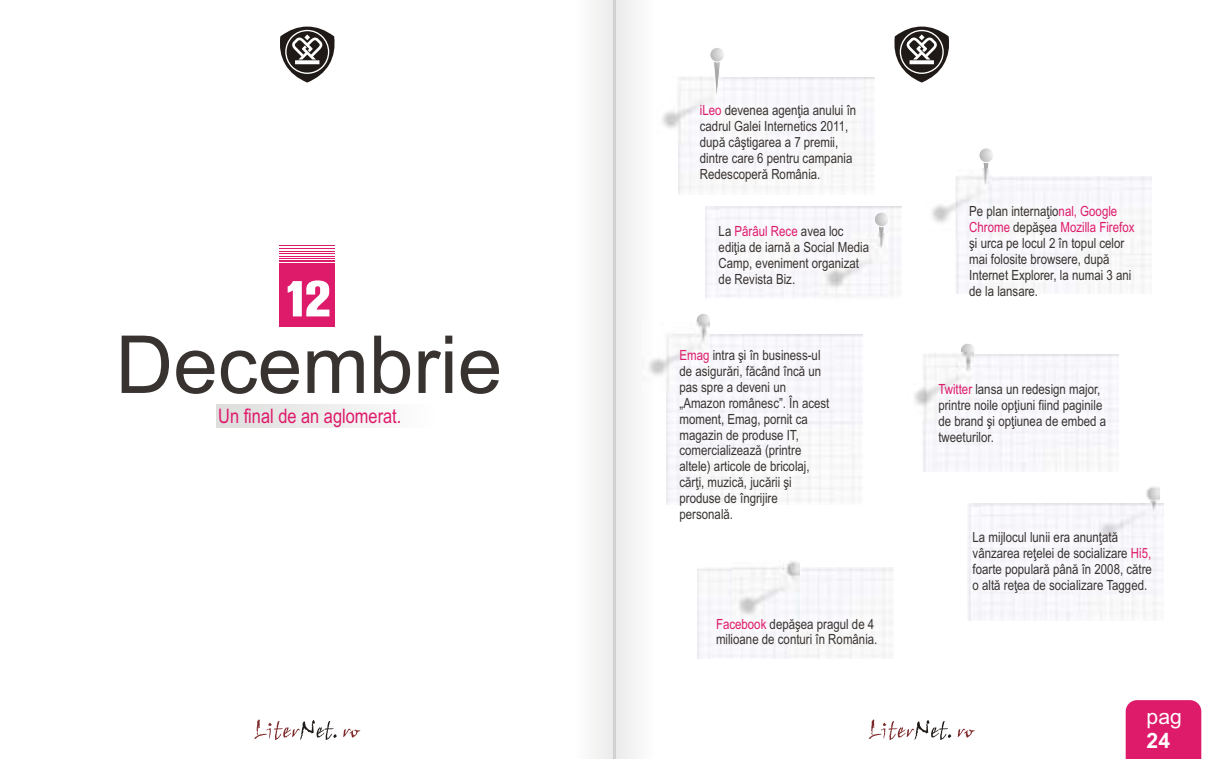
<style>
.page{position:relative;width:1229px;height:759px;background:#fff}
.page>*{position:absolute;margin:0;border:0;box-sizing:border-box;transform-origin:0 0}
.t1{font:80px "Arial";color:#383330}
.t2{font:800 condensed 50px "Akzidenz Grotesk BE";color:#fff}
.t3{font:21.2px "Arial";color:#fff}
.t4{font:700 21.2px "Arial";color:#fff}
.t5{font:20px "Arial Narrow";color:#de1a6b}
.t6{font:14px/16px "Arial Narrow";color:#383330}
.s1{color:#de1a6b}
</style>
<div class="page">
<div style="left:548px;top:0;width:66px;height:758px;background:linear-gradient(to right,#fff,#eee)"></div>
<div style="left:614px;top:0;width:67px;height:758px;background:linear-gradient(to right,#ededed,#fff)"></div>
<hr style="left:613px;top:0;width:3px;height:758px;background:#d1d1d1">
<svg style="left:254px;top:719px;width:83px;height:20px"></svg>
<svg style="left:343px;top:728px;width:17px;height:9px"></svg>
<svg style="left:280px;top:27px;width:55px;height:56px"></svg>
<div style="left:279px;top:273px;width:56px;height:54px;background:#de1a6b"></div>
<hr style="left:279px;top:270px;width:56px;height:2px;background:#de1a6b">
<hr style="left:279px;top:268px;width:56px;height:2px;background:#de1a6b">
<hr style="left:279px;top:265px;width:56px;height:2px;background:#de1a6b">
<hr style="left:279px;top:263px;width:56px;height:1px;background:#de1a6b">
<hr style="left:279px;top:260px;width:56px;height:2px;background:#de1a6b">
<hr style="left:279px;top:258px;width:56px;height:1px;background:#de1a6b">
<hr style="left:279px;top:256px;width:56px;height:1px;background:#de1a6b">
<hr style="left:279px;top:253px;width:56px;height:1px;background:#de1a6b">
<svg style="left:868px;top:719px;width:83px;height:20px"></svg>
<svg style="left:957px;top:728px;width:18px;height:9px"></svg>
<svg style="left:894px;top:27px;width:55px;height:56px"></svg>
<div style="left:1126px;top:700px;width:75px;height:58px;background:#de1a6b"></div>
<img style="left:656px;top:75px;width:67px;height:69px">
<svg style="left:712px;top:63px;width:10px;height:47px"></svg>
<svg style="left:709px;top:47px;width:16px;height:16px"></svg>
<div style="left:709px;top:46px;width:17px;height:17px;border:1px solid #fff;border-radius:50%"></div>
<svg style="left:876px;top:225px;width:10px;height:8px"></svg>
<svg style="left:874px;top:211px;width:15px;height:16px"></svg>
<div style="left:873px;top:211px;width:17px;height:17px;border:1px solid #fff;border-radius:50%"></div>
<img style="left:821px;top:233px;width:66px;height:65px">
<img style="left:666px;top:334px;width:196px;height:170px">
<svg style="left:695px;top:312px;width:16px;height:16px"></svg>
<div style="left:695px;top:312px;width:17px;height:17px;border:1px solid #fff;border-radius:50%"></div>
<img style="left:643px;top:323px;width:66px;height:69px">
<div style="left:1145px;top:484px;width:17px;height:17px;border:1px solid #fff;border-radius:50%"></div>
<img style="left:1145px;top:486px;width:14px;height:17px">
<svg style="left:982px;top:163px;width:7px;height:6px"></svg>
<svg style="left:978px;top:147px;width:16px;height:16px"></svg>
<div style="left:978px;top:147px;width:17px;height:17px;border:1px solid #fff;border-radius:50%"></div>
<img style="left:932px;top:169px;width:60px;height:69px">
<svg style="left:960px;top:342px;width:16px;height:16px"></svg>
<div style="left:959px;top:342px;width:17px;height:17px;border:1px solid #fff;border-radius:50%"></div>
<img style="left:914px;top:353px;width:59px;height:69px">
<div style="left:967px;top:503px;width:196px;height:117px;background:#f7f6fb"></div>
<div style="left:786px;top:561px;width:15px;height:16px;background:#e7e7e7;border-radius:50%"></div>
<div style="left:785px;top:561px;width:17px;height:16px;border:1px solid #fff;border-radius:50%"></div>
<img style="left:733px;top:561px;width:66px;height:68px">
<h2 class="t2" style="left:283px;top:277px;width:49px">12</h2>
<h1 class="t1" style="left:115px;top:334px;width:388px">Decembrie</h1>
<h3 class="t5" style="left:218px;top:408px;width:185px">Un final de an aglomerat.</h3>
<p class="t6" style="left:700px;top:103px;width:158px"><span class="s1">iLeo</span> devenea agenţia anului în cadrul Galei Internetics 2011, după câştigarea a 7 premii, dintre care 6 pentru campania<br>Redescoperă România.</p>
<p class="t6" style="left:719px;top:225px;width:152px">La <span class="s1">Pârâul Rece</span> avea loc ediţia de iarnă a Social Media<br>Camp, eveniment organizat de Revista Biz.</p>
<p class="t6" style="left:679px;top:348px;width:151px"><span class="s1">Emag</span> intra şi în business-ul de asigurări, făcând încă un pas spre a deveni un „Amazon românesc”. În acest moment, Emag, pornit ca magazin de produse IT, comercializează (printre altele) articole de bricolaj, cărţi, muzică, jucării şi produse de îngrijire personală.</p>
<p class="t6" style="left:716px;top:616px;width:163px"><span class="s1">Facebook</span> depăşea pragul de 4 milioane de conturi în România.</p>
<p class="t6" style="left:969px;top:204px;width:167px">Pe plan internaţio<span class="s1">nal, Google<br>Chrome</span> depăşea <span class="s1">Mozilla Firefox </span>şi urca pe locul 2 în topul celor mai folosite browsere, după<br>Internet Explorer, la numai 3 ani de la lansare.</p>
<p class="t6" style="left:938px;top:382px;width:169px"><span class="s1">Twitter</span> lansa un redesign major, printre noile opţiuni fiind paginile de brand şi opţiunea de embed a tweeturilor.</p>
<p class="t6" style="left:972px;top:530px;width:181px">La mijlocul lunii era anunţată vânzarea reţelei de socializare <span class="s1">Hi5, </span>foarte populară până în 2008, către o altă reţea de socializare Tagged.</p>
<h3 class="t3" style="left:1146px;top:708px;width:37px">pag</h3>
<h3 class="t4" style="left:1146px;top:732px;width:25px">24</h3>
</div>
